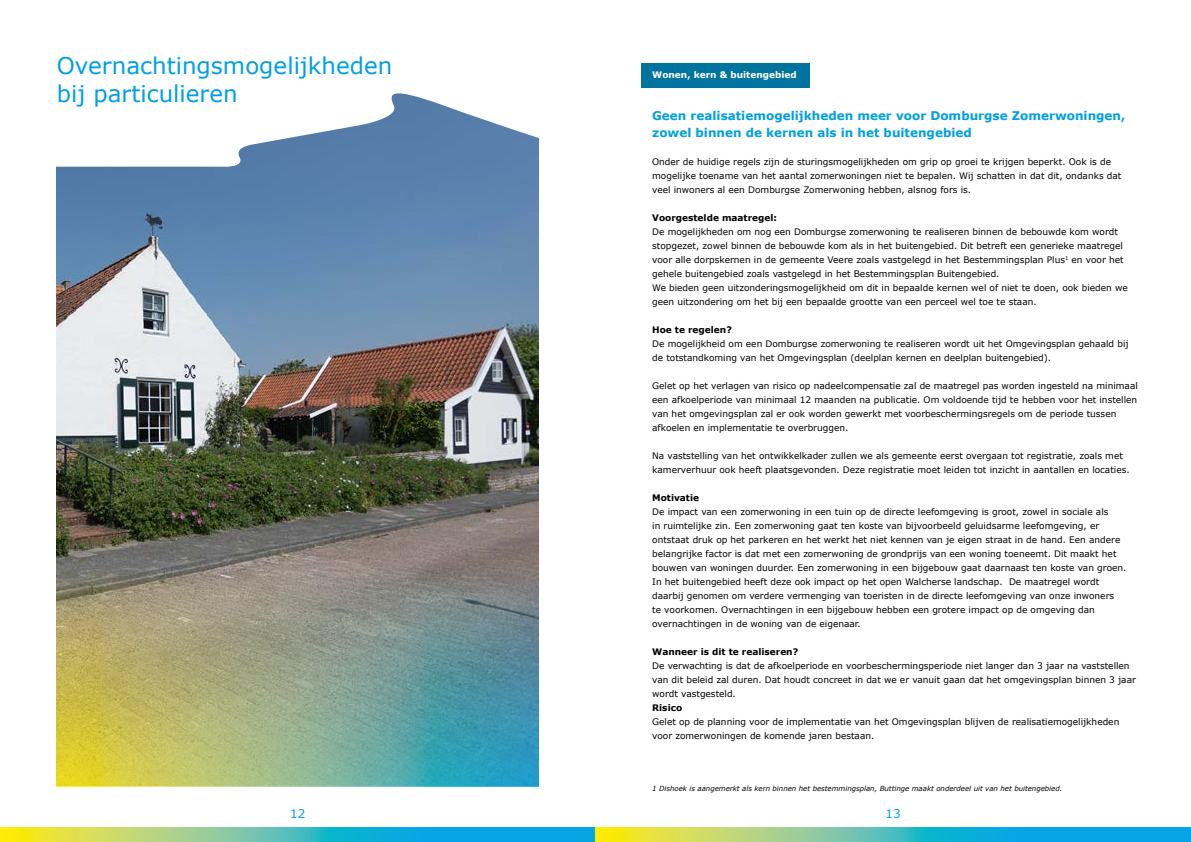
<style>
.page{position:relative;width:1191px;height:842px;background:#fff}
.page>*{position:absolute;margin:0;border:0;box-sizing:border-box;transform-origin:0 0}
.t1{font:23px/27.6px "Verdana";color:#009fe3}
.t2{font:700 12px/16.8px "Verdana";color:#009fe3}
.t3{font:12px "Verdana";color:#009fe3}
.t4{font:9px/14px "Verdana";color:#000}
.t5{font:700 9px "Verdana";color:#000}
.t6{font:700 9px "Verdana";color:#fff}
.t7{font:italic 7px "Verdana";color:#000}
</style>
<div class="page">
<svg style="left:0;top:828px;width:595px;height:14px"></svg>
<svg style="left:595px;top:828px;width:596px;height:14px"></svg>
<img style="left:57px;top:169px;width:482px;height:398px">
<svg style="left:56px;top:93px;width:483px;height:76px"></svg>
<img style="left:57px;top:567px;width:482px;height:219px">
<div style="left:640px;top:63px;width:169px;height:25px;background:#00749e"></div>
<h1 class="t1" style="left:57px;top:52px;width:337px">Overnachtingsmogelijkheden bij particulieren</h1>
<p class="t6" style="left:652px;top:68px;width:146px">Wonen, kern &amp; buitengebied</p>
<h2 class="t2" style="left:652px;top:107px;width:475px">Geen realisatiemogelijkheden meer voor Domburgse Zomerwoningen, zowel binnen de kernen als in het buitengebied</h2>
<p class="t4" style="left:652px;top:155px;width:471px">Onder de huidige regels zijn de sturingsmogelijkheden om grip op groei te krijgen beperkt. Ook is de mogelijke toename van het aantal zomerwoningen niet te bepalen. Wij schatten in dat dit, ondanks dat veel inwoners al een Domburgse Zomerwoning hebben, alsnog fors is.</p>
<p class="t5" style="left:652px;top:211px;width:126px">Voorgestelde maatregel:</p>
<p class="t4" style="left:652px;top:225px;width:477px">De mogelijkheden om nog een Domburgse zomerwoning te realiseren binnen de bebouwde kom wordt stopgezet, zowel binnen de bebouwde kom als in het buitengebied. Dit betreft een generieke maatregel voor alle dorpskernen in de gemeente Veere zoals vastgelegd in het Bestemmingsplan Plus<sup>1</sup> en voor het gehele buitengebied zoals vastgelegd in het Bestemmingsplan Buitengebied.<br>We bieden geen uitzonderingsmogelijkheid om dit in bepaalde kernen wel of niet te doen, ook bieden we geen uitzondering om het bij een bepaalde grootte van een perceel wel toe te staan.</p>
<p class="t5" style="left:652px;top:323px;width:81px">Hoe te regelen?</p>
<p class="t4" style="left:652px;top:337px;width:478px">De mogelijkheid om een Domburgse zomerwoning te realiseren wordt uit het Omgevingsplan gehaald bij de totstandkoming van het Omgevingsplan (deelplan kernen en deelplan buitengebied).</p>
<p class="t4" style="left:652px;top:379px;width:487px">Gelet op het verlagen van risico op nadeelcompensatie zal de maatregel pas worden ingesteld na minimaal een afkoelperiode van minimaal 12 maanden na publicatie. Om voldoende tijd te hebben voor het instellen van het omgevingsplan zal er ook worden gewerkt met voorbeschermingsregels om de periode tussen afkoelen en implementatie te overbruggen.</p>
<p class="t4" style="left:652px;top:449px;width:479px">Na vaststelling van het ontwikkelkader zullen we als gemeente eerst overgaan tot registratie, zoals met kamerverhuur ook heeft plaatsgevonden. Deze registratie moet leiden tot inzicht in aantallen en locaties.</p>
<p class="t5" style="left:652px;top:491px;width:48px">Motivatie</p>
<p class="t4" style="left:652px;top:505px;width:476px">De impact van een zomerwoning in een tuin op de directe leefomgeving is groot, zowel in sociale als<br>in ruimtelijke zin. Een zomerwoning gaat ten koste van bijvoorbeeld geluidsarme leefomgeving, er ontstaat druk op het parkeren en het werkt het niet kennen van je eigen straat in de hand. Een andere belangrijke factor is dat met een zomerwoning de grondprijs van een woning toeneemt. Dit maakt het bouwen van woningen duurder. Een zomerwoning in een bijgebouw gaat daarnaast ten koste van groen.<br>In het buitengebied heeft deze ook impact op het open Walcherse landschap. De maatregel wordt daarbij genomen om verdere vermenging van toeristen in de directe leefomgeving van onze inwoners<br>te voorkomen. Overnachtingen in een bijgebouw hebben een grotere impact op de omgeving dan overnachtingen in de woning van de eigenaar.</p>
<p class="t5" style="left:652px;top:645px;width:148px">Wanneer is dit te realiseren?</p>
<p class="t4" style="left:652px;top:659px;width:485px">De verwachting is dat de afkoelperiode en voorbeschermingsperiode niet langer dan 3 jaar na vaststellen van dit beleid zal duren. Dat houdt concreet in dat we er vanuit gaan dat het omgevingsplan binnen 3 jaar wordt vastgesteld.</p>
<p class="t5" style="left:652px;top:701px;width:32px">Risico</p>
<p class="t4" style="left:652px;top:715px;width:469px">Gelet op de planning voor de implementatie van het Omgevingsplan blijven de realisatiemogelijkheden voor zomerwoningen de komende jaren bestaan.</p>
<p class="t7" style="left:652px;top:784px;width:411px">1 Dishoek is aangemerkt als kern binnen het bestemmingsplan, Buttinge maakt onderdeel uit van het buitengebied.</p>
<h2 class="t3" style="left:290px;top:806px;width:17px">12</h2>
<h2 class="t3" style="left:885px;top:806px;width:17px">13</h2>
</div>
